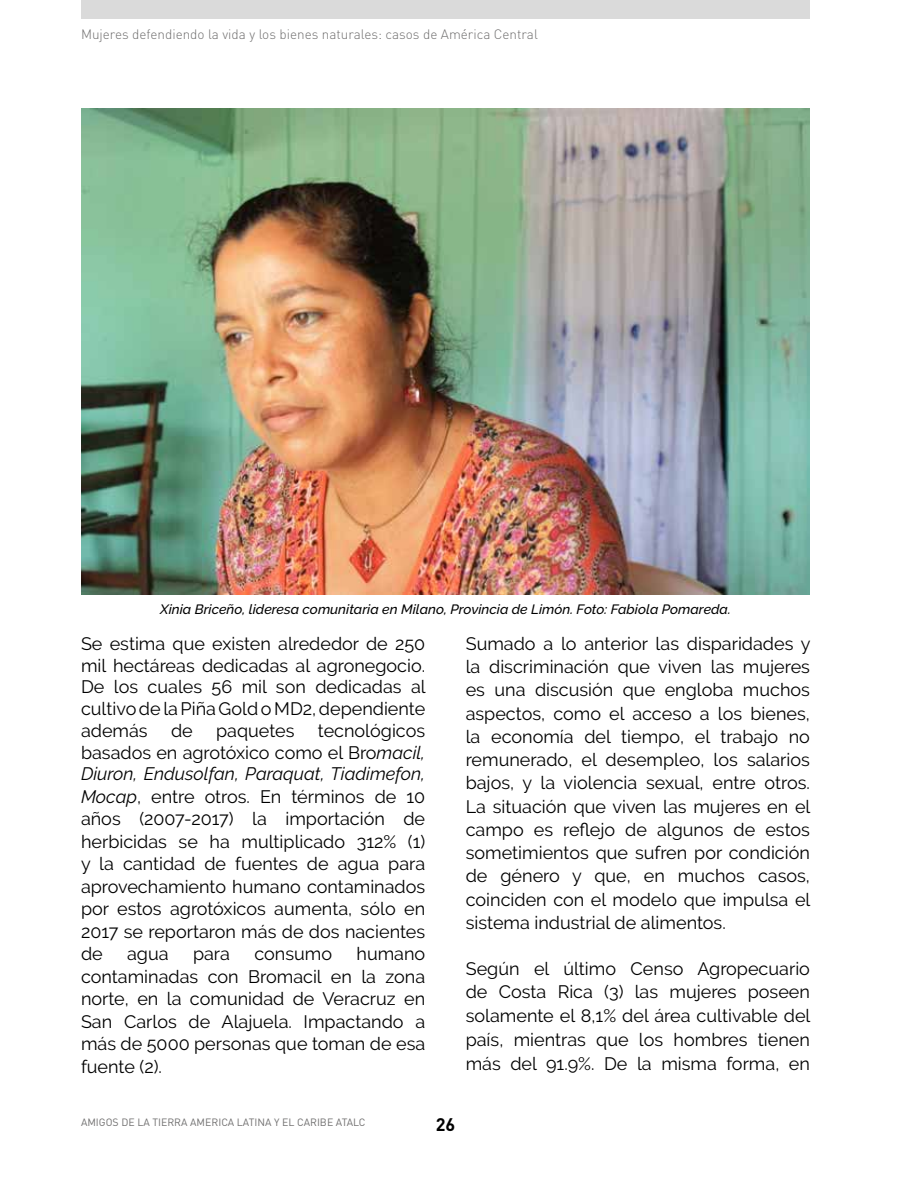
<style>
.page{position:relative;width:918px;height:1188px;background:#fff}
.page>*{position:absolute;margin:0;border:0;box-sizing:border-box;transform-origin:0 0}
.t1{font:18px/23.2px "Raleway";color:#000;text-align:justify}
.t2{font:700 18px "DIN Pro";color:#000}
.t3{font:italic 500 13.5px "Raleway";color:#000}
.t4{font:300 13.5px "DIN Pro";color:#706f6f}
.t5{font:10.5px "DIN Pro";color:#706f6f}
.s1{font-style:italic}
</style>
<div class="page">
<div style="left:81px;top:0;width:729px;height:19px;background:#dadada"></div>
<img style="left:81px;top:108px;width:729px;height:487px">
<p class="t4" style="left:81px;top:25px;width:458px">Mujeres defendiendo la vida y los bienes naturales: casos de América Central</p>
<p class="t3" style="left:160px;top:601px;width:572px">Xinia Briceño, lideresa comunitaria en Milano, Provincia de Limón. Foto: Fabiola Pomareda.</p>
<p class="t1" style="left:81px;top:633px;width:346px;line-height:21.8px">Se estima que existen alrededor de 250 mil hectáreas dedicadas al agronegocio.<br>De los cuales 56 mil son dedicadas al cultivo de la Piña Gold o MD2, dependiente además</p>
<p class="t1" style="left:81px;top:719px;width:346px;line-height:22.4px;text-indent:237px">tecnológicos basados en agrotóxico como el Bro<span class="s1">macil, Diuron, Endusolfan, Paraquat, Tiadimefon, Mocap</span>, entre otros. En términos de 10 años (2007-2017) la importación de herbicidas se ha multiplicado 312% (1) y la cantidad de fuentes de agua para aprovechamiento humano contaminados por estos agrotóxicos aumenta, sólo en 2017 se reportaron más de dos nacientes de</p>
<p class="t1" style="left:171px;top:719px;width:23px">de</p>
<p class="t1" style="left:216px;top:719px;width:80px">paquetes</p>
<p class="t1" style="left:81px;top:943px;width:346px;line-height:22.5px;text-indent:276px">humano contaminadas con Bromacil en la zona norte, en la comunidad de Veracruz en San Carlos de Alajuela. Impactando a más de 5000 personas que toman de esa fuente (2).</p>
<p class="t1" style="left:127px;top:942px;width:43px">agua</p>
<p class="t1" style="left:193px;top:942px;width:38px">para</p>
<p class="t1" style="left:254px;top:942px;width:79px">consumo</p>
<p class="t1" style="left:466px;top:632px;width:346px">Sumado a lo anterior las disparidades y la discriminación que viven las mujeres es una discusión que engloba muchos aspectos, como el acceso a los bienes, la economía del tiempo, el trabajo no remunerado, el desempleo, los salarios bajos, y la violencia sexual, entre otros.<br>La situación que viven las mujeres en el campo es reflejo de algunos de estos sometimientos que sufren por condición de género y que, en muchos casos, coinciden con el modelo que impulsa el sistema industrial de alimentos.</p>
<p class="t1" style="left:466px;top:956px;width:346px;line-height:23.9px">Según el último Censo Agropecuario de Costa Rica (3) las mujeres poseen solamente el 8,1% del área cultivable del país, mientras que los hombres tienen más del 91.9%. De la misma forma, en</p>
<p class="t5" style="left:81px;top:1115px;width:286px">AMIGOS DE LA TIERRA AMERICA LATINA Y EL CARIBE ATALC</p>
<p class="t2" style="left:436px;top:1113px;width:21px">26</p>
</div>
